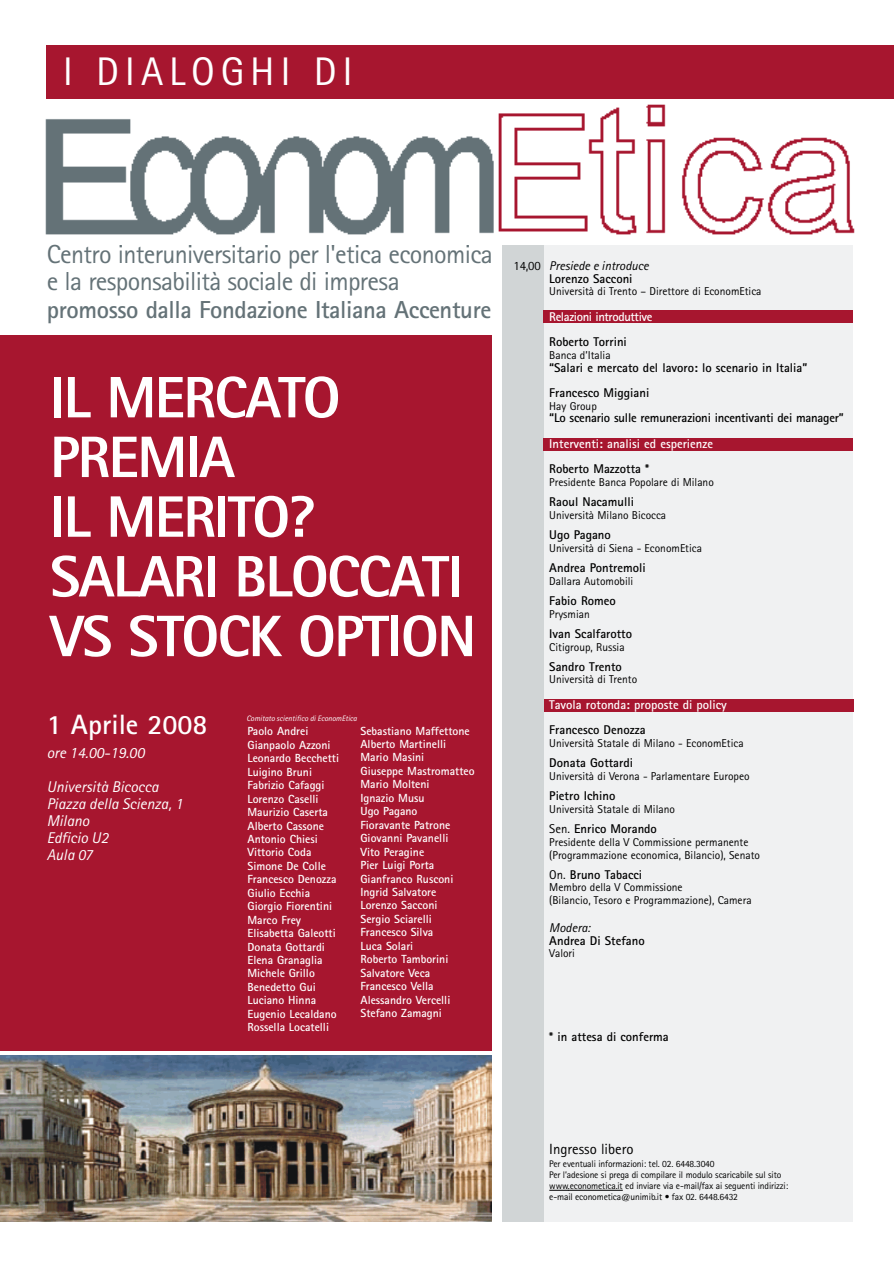
<style>
.page{position:relative;width:894px;height:1263px;background:#fff}
.page>*{position:absolute;margin:0;border:0;box-sizing:border-box;transform-origin:0 0}
.t1{font:800 58.5px/59.7px "Rotis Sans Serif";letter-spacing:-.03em;color:#fff}
.t2{font:39.97px "Rotis Sans Serif";letter-spacing:.145em;color:#fff}
.t3{font:700 27.97px "Rotis Sans Serif";color:#fff}
.t4{font:26.1px/27.9px "Rotis Sans Serif";letter-spacing:-.025em;color:#647277}
.t5{font:700 24.6px "Rotis Sans Serif";letter-spacing:-.015em;color:#647277}
.t6{font:italic 15.52px/17.1px "Rotis Sans Serif";color:#fff}
.t7{font:14.77px "Rotis Sans Serif";color:#000}
.t8{font:700 12.75px/25.4px "Rotis Sans Serif";color:#000}
.t9{font:700 12.75px "Rotis Sans Serif";color:#fff}
.t10{font:italic 12.75px/12.7px "Rotis Sans Serif";color:#000}
.t11{font:700 12.75px "Rotis Sans Serif";letter-spacing:-.03em;color:#fff}
.t12{font:700 11.77px/13.4px "Rotis Sans Serif";color:#fff}
.t13{font:11.48px/12.7px "Rotis Sans Serif";color:#000}
.t14{font:9.52px/11.1px "Rotis Sans Serif";letter-spacing:-.015em;color:#000}
.t15{font:italic 7.88px "Rotis Sans Serif";color:#fff}
.s1{font-style:normal;font-size:12.67px}
.s2{font-weight:700;font-style:normal}
.s3{font-weight:400}
</style>
<div class="page">
<div style="left:502px;top:245px;width:350px;height:977px;background:#f0f1f2"></div>
<img style="left:45px;top:104px;width:810px;height:131px">
<div style="left:0;top:335px;width:491px;height:716px;background:#a7162f"></div>
<img style="left:0;top:1056px;width:491px;height:166px">
<div style="left:46px;top:46px;width:847px;height:53px;background:#a7162f"></div>
<div style="left:502px;top:245px;width:41px;height:977px;background:#d1d5d6"></div>
<div style="left:543px;top:310px;width:309px;height:13px;background:#a7162f"></div>
<div style="left:543px;top:438px;width:309px;height:13px;background:#a7162f"></div>
<div style="left:544px;top:699px;width:309px;height:13px;background:#a7162f"></div>
<svg style="left:549px;top:1190px;width:18px;height:1px"></svg>
<hr style="left:567px;top:1190px;width:55px;height:1px;background:#000">
<h2 class="t2" style="left:63px;top:58px;width:291px">I DIALOGHI DI</h2>
<h3 class="t4" style="left:47px;top:242px;width:447px">Centro interuniversitario per l'etica economica e la responsabilità sociale di impresa</h3>
<h3 class="t5" style="left:47px;top:301px;width:446px">promosso dalla Fondazione Italiana Accenture</h3>
<h1 class="t1" style="left:50px;top:374px;width:427px">IL MERCATO<br>PREMIA<br>IL MERITO?<br>SALARI BLOCCATI<br>VS STOCK OPTION</h1>
<h3 class="t3" style="left:47px;top:714px;width:162px">1 Aprile 2008</h3>
<h3 class="t6" style="left:47px;top:745px;width:99px">ore 14.00-19.00</h3>
<h3 class="t6" style="left:47px;top:780px;width:137px">Università Bicocca<br>Piazza della Scienza, 1<br>Milano<br>Edficio U2<br>Aula 07</h3>
<p class="t15" style="left:246px;top:716px;width:112px">Comitato scientifico di EconomEtica</p>
<p class="t12" style="left:247px;top:726px;width:93px">Paolo Andrei<br>Gianpaolo Azzoni<br>Leonardo Becchetti<br>Luigino Bruni<br>Fabrizio Cafaggi<br>Lorenzo Caselli<br>Maurizio Caserta<br>Alberto Cassone<br>Antonio Chiesi<br>Vittorio Coda<br>Simone De Colle<br>Francesco Denozza<br>Giulio Ecchia<br>Giorgio Fiorentini<br>Marco Frey<br>Elisabetta Galeotti<br>Donata Gottardi<br>Elena Granaglia<br>Michele Grillo<br>Benedetto Gui<br>Luciano Hinna<br>Eugenio Lecaldano<br>Rossella Locatelli</p>
<p class="t12" style="left:360px;top:725px;width:116px">Sebastiano Maffettone<br>Alberto Martinelli<br>Mario Masini<br>Giuseppe Mastromatteo<br>Mario Molteni<br>Ignazio Musu<br>Ugo Pagano<br>Fioravante Patrone<br>Giovanni Pavanelli<br>Vito Peragine<br>Pier Luigi Porta<br>Gianfranco Rusconi<br>Ingrid Salvatore<br>Lorenzo Sacconi<br>Sergio Sciarelli<br>Francesco Silva<br>Luca Solari<br>Roberto Tamborini<br>Salvatore Veca<br>Francesco Vella<br>Alessandro Vercelli<br>Stefano Zamagni</p>
<p class="t10" style="left:549px;top:260px;width:101px;text-indent:-36px"><span class="s1">14,00</span> Presiede e introduce<br><span class="s2">Lorenzo Sacconi</span></p>
<p class="t13" style="left:549px;top:286px;width:214px">Università di Trento – Direttore di EconomEtica</p>
<p class="t11" style="left:549px;top:312px;width:105px">Relazioni introduttive</p>
<p class="t8" style="left:549px;top:330px;width:79px">Roberto Torrini</p>
<p class="t13" style="left:549px;top:350px;width:63px">Banca d’Italia</p>
<p class="t8" style="left:549px;top:356px;width:259px">“Salari e mercato del lavoro: lo scenario in Italia”<br>Francesco Miggiani</p>
<p class="t13" style="left:549px;top:401px;width:49px">Hay Group</p>
<p class="t8" style="left:549px;top:407px;width:296px">“Lo scenario sulle remunerazioni incentivanti dei manager”</p>
<p class="t9" style="left:549px;top:439px;width:165px">Interventi: analisi ed esperienze</p>
<p class="t8" style="left:549px;top:457px;width:101px">Roberto Mazzotta *</p>
<p class="t13" style="left:549px;top:477px;width:166px">Presidente Banca Popolare di Milano</p>
<p class="t8" style="left:549px;top:490px;width:86px">Raoul Nacamulli</p>
<p class="t13" style="left:549px;top:510px;width:118px">Università Milano Bicocca</p>
<p class="t8" style="left:549px;top:523px;width:63px">Ugo Pagano</p>
<p class="t13" style="left:549px;top:543px;width:154px">Università di Siena - EconomEtica</p>
<p class="t8" style="left:549px;top:556px;width:98px">Andrea Pontremoli</p>
<p class="t13" style="left:549px;top:576px;width:85px">Dallara Automobili</p>
<p class="t8" style="left:549px;top:589px;width:68px">Fabio Romeo</p>
<p class="t13" style="left:549px;top:609px;width:42px">Prysmian</p>
<p class="t8" style="left:549px;top:622px;width:84px">Ivan Scalfarotto</p>
<p class="t13" style="left:549px;top:641px;width:77px">Citigroup, Russia</p>
<p class="t8" style="left:549px;top:655px;width:74px">Sandro Trento</p>
<p class="t13" style="left:549px;top:674px;width:89px">Università di Trento</p>
<p class="t9" style="left:549px;top:700px;width:179px">Tavola rotonda: proposte di policy</p>
<p class="t8" style="left:549px;top:719px;width:98px">Francesco Denozza</p>
<p class="t13" style="left:549px;top:738px;width:196px">Università Statale di Milano - EconomEtica</p>
<p class="t8" style="left:549px;top:752px;width:85px">Donata Gottardi</p>
<p class="t13" style="left:549px;top:771px;width:202px">Università di Verona - Parlamentare Europeo</p>
<p class="t8" style="left:549px;top:784px;width:68px">Pietro Ichino</p>
<p class="t13" style="left:549px;top:804px;width:127px">Università Statale di Milano</p>
<p class="t8" style="left:549px;top:817px;width:109px"><span class="s3">Sen.</span> Enrico Morando</p>
<p class="t13" style="left:549px;top:837px;width:212px">Presidente della V Commissione permanente (Programmazione economica, Bilancio), Senato</p>
<p class="t8" style="left:549px;top:863px;width:94px"><span class="s3">On.</span> Bruno Tabacci</p>
<p class="t13" style="left:549px;top:882px;width:204px">Membro della V Commissione<br>(Bilancio, Tesoro e Programmazione), Camera</p>
<p class="t10" style="left:549px;top:923px;width:42px">Modera:</p>
<p class="t8" style="left:549px;top:929px;width:97px">Andrea Di Stefano</p>
<p class="t13" style="left:549px;top:948px;width:27px">Valori</p>
<p class="t8" style="left:549px;top:1025px;width:121px">* in attesa di conferma</p>
<p class="t7" style="left:549px;top:1144px;width:86px">Ingresso libero</p>
<p class="t14" style="left:549px;top:1159px;width:240px">Per eventuali informazioni: tel. 02. 6448.3040<br>Per l’adesione si prega di compilare il modulo scaricabile sul sito www.econometica.it ed inviare via e-mail/fax ai seguenti indirizzi: e-mail econometica@unimib.it • fax 02. 6448.6432</p>
</div>
